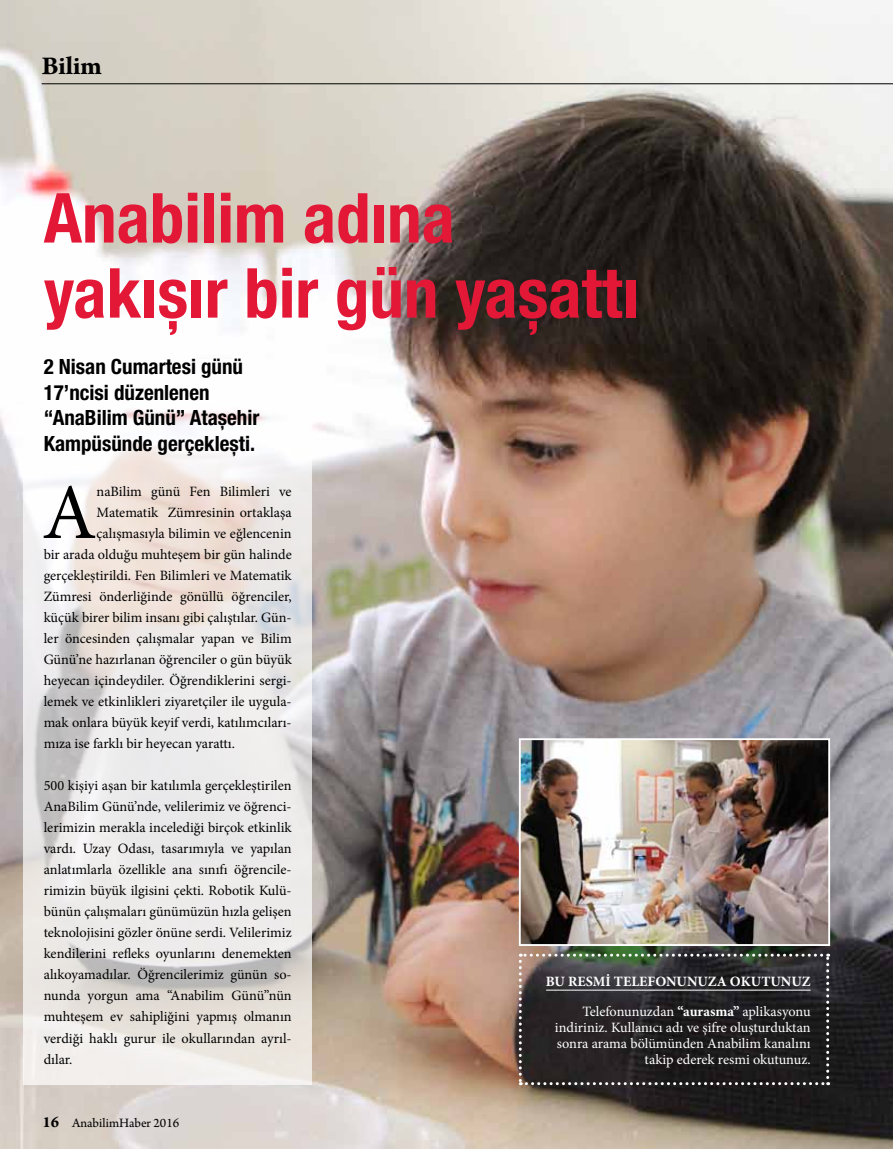
<style>
.page{position:relative;width:893px;height:1149px;background:#fff}
.page>*{position:absolute;margin:0;border:0;box-sizing:border-box;transform-origin:0 0}
.t1{font:78.9px "Minion Pro";color:#000}
.t2{font:700 condensed 69px/75px "Helvetica Neue LT Pro";color:#e31837}
.t3{font:700 27px "Arno Pro";color:#000}
.t4{font:700 condensed 21px/25.5px "Helvetica Neue LT Pro";color:#000}
.t5{font:14.25px/21px "Minion Pro";color:#000;text-align:justify}
.t6{font:14.25px/15.6px "Minion Pro";color:#fff;text-align:right}
.t7{font:700 14.25px/30.8px "Minion Pro";color:#fff;text-align:right}
.t8{font:13.5px "Arno Pro";color:#000}
.s1{font-weight:700;font-size:16.5px}
.s2{font-weight:400}
</style>
<div class="page">
<img style="left:0;top:0;width:893px;height:1148px">
<hr style="left:42px;top:83px;width:851px;height:1px;background:#000">
<img style="left:522px;top:741px;width:305px;height:201px">
<div style="left:519px;top:738px;width:311px;height:207px;border:2px solid #fff"></div>
<svg style="left:23px;top:359px;width:289px;height:725px;fill:#eeebea"></svg>
<svg style="left:519px;top:953px;width:310px;height:131px;background:#302e2f"></svg>
<h3 class="t3" style="left:42px;top:51px;width:62px">Bilim</h3>
<h2 class="t2" style="left:44px;top:179px;width:597px">Anabilim adına yakışır bir gün yaşattı</h2>
<h3 class="t4" style="left:44px;top:354px;width:217px">2 Nisan Cumartesi günü<br>17’ncisi düzenlenen “AnaBilim Günü” Ataşehir<br>Kampüsünde gerçekleşti.</h3>
<h1 class="t1" style="left:42px;top:459px;width:56px">A</h1>
<p class="t5" style="left:97px;top:481px;width:197px">naBilim günü Fen Bilimleri ve</p>
<p class="t5" style="left:97px;top:502px;width:197px">Matematik Zümresinin ortaklaşa</p>
<p class="t5" style="left:97px;top:523px;width:197px">çalışmasıyla bilimin ve eğlencenin</p>
<p class="t5" style="left:44px;top:544px;width:250px">bir arada olduğu muhteşem bir gün halinde</p>
<p class="t5" style="left:44px;top:565px;width:250px">gerçekleştirildi. Fen Bilimleri ve Matematik</p>
<p class="t5" style="left:44px;top:586px;width:249px">Zümresi önderliğinde gönüllü öğrenciler,</p>
<p class="t5" style="left:44px;top:607px;width:249px">küçük birer bilim insanı gibi çalıştılar. Gün-</p>
<p class="t5" style="left:44px;top:628px;width:249px">ler öncesinden çalışmalar yapan ve Bilim</p>
<p class="t5" style="left:44px;top:649px;width:250px">Günü’ne hazırlanan öğrenciler o gün büyük</p>
<p class="t5" style="left:44px;top:670px;width:249px">heyecan içindeydiler. Öğrendiklerini sergi-</p>
<p class="t5" style="left:44px;top:691px;width:250px">lemek ve etkinlikleri ziyaretçiler ile uygula-</p>
<p class="t5" style="left:44px;top:712px;width:250px">mak onlara büyük keyif verdi, katılımcıları-</p>
<p class="t5" style="left:44px;top:733px;width:193px">mıza ise farklı bir heyecan yarattı.</p>
<p class="t5" style="left:44px;top:775px;width:250px">500 kişiyi aşan bir katılımla gerçekleştirilen AnaBilim Günü’nde, velilerimiz ve öğrenci&shy;lerimizin merakla incelediği birçok etkinlik vardı. Uzay Odası, tasarımıyla ve yapılan anlatımlarla özellikle ana sınıfı öğrencile&shy;rimizin büyük ilgisini çekti. Robotik Kulü&shy;bünün çalışmaları günümüzün hızla gelişen teknolojisini gözler önüne serdi. Velilerimiz kendilerini refleks oyunlarını denemekten alıkoyamadılar. Öğrencilerimiz günün so&shy;nunda yorgun ama “Anabilim Günü”nün muhteşem ev sahipliğini yapmış olmanın verdiği haklı gurur ile okullarından ayrıl&shy;dılar.</p>
<p class="t8" style="left:43px;top:1114px;width:138px"><span class="s1">16</span> AnabilimHaber 2016</p>
<p class="t7" style="left:546px;top:965px;width:266px">BU RESMİ TELEFONUNUZA OKUTUNUZ<br><span class="s2">Telefonunuzdan</span> “aurasma” <span class="s2">aplikasyonu</span></p>
<p class="t6" style="left:555px;top:1019px;width:257px">indiriniz. Kullanıcı adı ve şifre oluşturduktan sonra arama bölümünden Anabilim kanalını takip ederek resmi okutunuz.</p>
</div>
